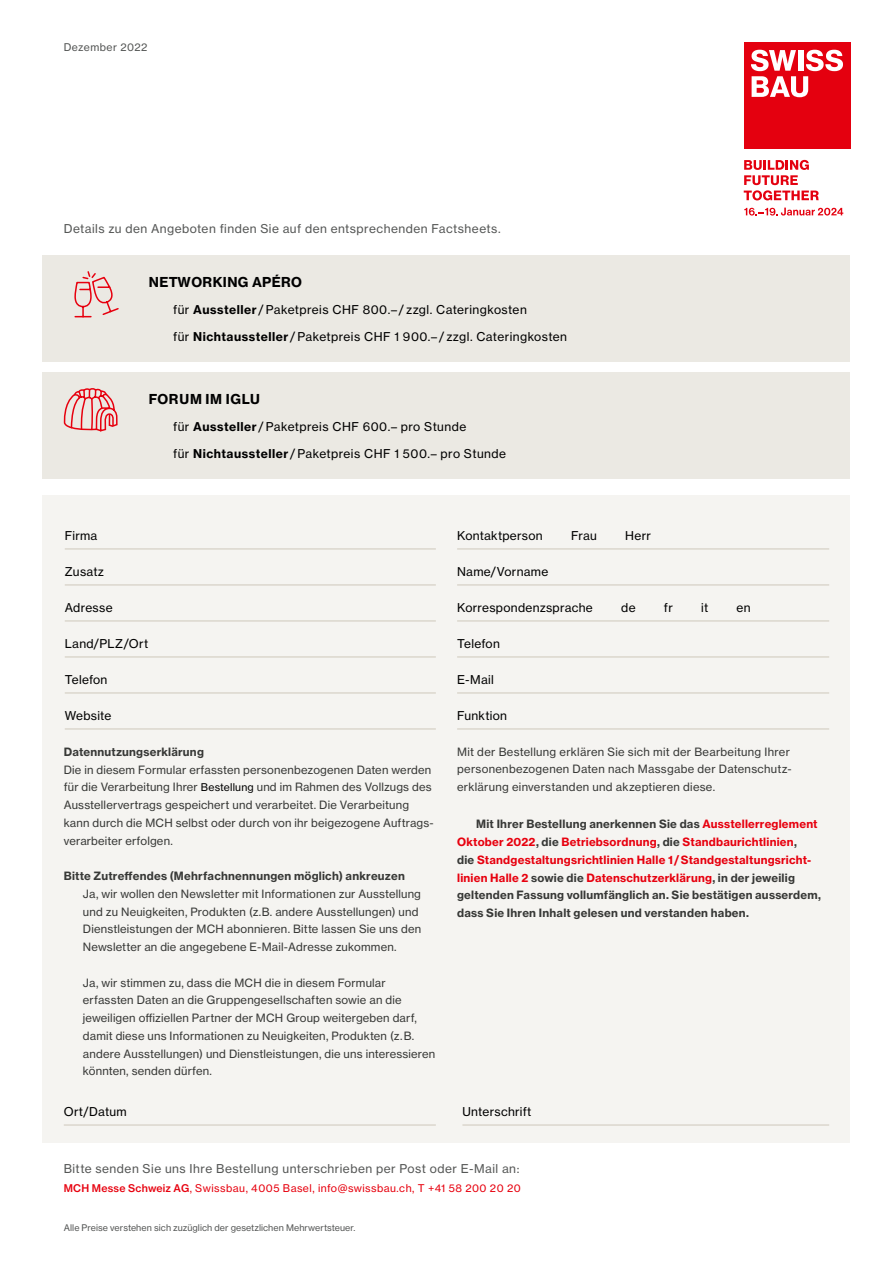
<style>
.page{position:relative;width:893px;height:1263px;background:#fff}
.page>*{position:absolute;margin:0;border:0;box-sizing:border-box;transform-origin:0 0}
.t1{font:13.5px "N Haas Grotesk TX Pro 75 Bd";letter-spacing:.03em;color:#000}
.t2{font:12px "N Haas Grotesk TX Pro 55 Rg";letter-spacing:.025em;color:#000}
.t3{font:12px "N Haas Grotesk TX Pro 55 Rg";letter-spacing:.04em;color:#555756}
.t4{font:11.25px/17.7px "N Haas Grotesk TX Pro 55 Rg";letter-spacing:.015em;color:#383937}
.t5{font:11.25px/17.7px "N Haas Grotesk TX Pro 75 Bd";letter-spacing:.02em;color:#383937}
.t6{font:10.5px "N Haas Grotesk TX Pro 55 Rg";letter-spacing:.045em;color:#e7000e}
.t7{font:10.5px "N Haas Grotesk TX Pro 55 Rg";letter-spacing:.045em;color:#555756}
.t8{font:9px "N Haas Grotesk TX Pro 55 Rg";letter-spacing:.005em;color:#555756}
.s1{font-family:"N Haas Grotesk TX Pro 75 Bd"}
.s2{font-size:10.5px;color:#000}
.s3{color:#e7000e}
.s4{font-family:"N Haas Grotesk TX Pro 65 Md"}
</style>
<div class="page">
<div style="left:43px;top:496px;width:807px;height:647px;background:#f5f4f1"></div>
<div style="left:744px;top:43px;width:106px;height:106px;background:#e4000f"></div>
<svg style="left:744px;top:160px;width:75px;height:40px"></svg>
<svg style="left:751px;top:50px;width:92px;height:47px"></svg>
<svg style="left:744px;top:208px;width:99px;height:8px"></svg>
<hr style="left:65px;top:549px;width:371px;height:1px;background:#cec8bb">
<hr style="left:65px;top:585px;width:371px;height:1px;background:#cec8bb">
<hr style="left:65px;top:621px;width:371px;height:1px;background:#cec8bb">
<hr style="left:65px;top:657px;width:371px;height:1px;background:#cec8bb">
<hr style="left:65px;top:693px;width:371px;height:1px;background:#cec8bb">
<hr style="left:65px;top:729px;width:371px;height:1px;background:#cec8bb">
<hr style="left:457px;top:549px;width:372px;height:1px;background:#cec8bb">
<hr style="left:457px;top:585px;width:372px;height:1px;background:#cec8bb">
<hr style="left:457px;top:621px;width:372px;height:1px;background:#cec8bb">
<hr style="left:457px;top:657px;width:372px;height:1px;background:#cec8bb">
<hr style="left:457px;top:693px;width:372px;height:1px;background:#cec8bb">
<hr style="left:457px;top:729px;width:372px;height:1px;background:#cec8bb">
<hr style="left:64px;top:1125px;width:372px;height:1px;background:#cec8bb">
<hr style="left:462px;top:1125px;width:367px;height:1px;background:#cec8bb">
<div style="left:43px;top:372px;width:807px;height:106px;background:#ebe9e3"></div>
<div style="left:43px;top:255px;width:807px;height:106px;background:#ebe9e3"></div>
<svg style="left:63px;top:271px;width:57px;height:161px"></svg>
<p class="t7" style="left:64px;top:40px;width:85px">Dezember 2022</p>
<p class="t3" style="left:64px;top:221px;width:438px">Details zu den Angeboten finden Sie auf den entsprechenden Factsheets.</p>
<p class="t1" style="left:149px;top:273px;width:154px">NETWORKING APÉRO</p>
<p class="t2" style="left:173px;top:302px;width:355px">für <span class="s1">Aussteller</span> / Paketpreis CHF 800.– / zzgl. Cateringkosten</p>
<p class="t2" style="left:173px;top:329px;width:395px">für <span class="s1">Nichtaussteller</span> / Paketpreis CHF 1 900.– / zzgl. Cateringkosten</p>
<p class="t1" style="left:149px;top:390px;width:112px">FORUM IM IGLU</p>
<p class="t2" style="left:173px;top:419px;width:295px">für <span class="s1">Aussteller</span> / Paketpreis CHF 600.– pro Stunde</p>
<p class="t2" style="left:173px;top:446px;width:335px">für <span class="s1">Nichtaussteller</span> / Paketpreis CHF 1 500.– pro Stunde</p>
<p class="t2" style="left:65px;top:528px;width:34px">Firma</p>
<p class="t2" style="left:65px;top:564px;width:41px">Zusatz</p>
<p class="t2" style="left:65px;top:600px;width:49px">Adresse</p>
<p class="t2" style="left:65px;top:636px;width:85px">Land/PLZ/Ort</p>
<p class="t2" style="left:65px;top:672px;width:44px">Telefon</p>
<p class="t2" style="left:65px;top:708px;width:48px">Website</p>
<p class="t5" style="left:64px;top:743px;width:142px">Datennutzungserklärung</p>
<p class="t4" style="left:64px;top:760px;width:372px">Die in diesem Formular erfassten personenbezogenen Daten werden für die Verarbeitung Ihrer <span class="s2">Bestellung</span> und im Rahmen des Vollzugs des Ausstellervertrags gespeichert und verarbeitet. Die Verarbeitung kann durch die MCH selbst oder durch von ihr beigezogene Auftrags&shy;verarbeiter erfolgen.</p>
<p class="t5" style="left:64px;top:867px;width:343px">Bitte Zutreffendes (Mehrfachnennungen möglich) ankreuzen</p>
<p class="t4" style="left:83px;top:885px;width:340px">Ja, wir wollen den Newsletter mit Informationen zur Ausstellung und zu Neuigkeiten, Produkten (z.B. andere Ausstellungen) und Dienstleistungen der MCH abonnieren. Bitte lassen Sie uns den Newsletter an die angegebene E-Mail-Adresse zukommen.</p>
<p class="t4" style="left:83px;top:973px;width:354px">Ja, wir stimmen zu, dass die MCH die in diesem Formular erfassten Daten an die Gruppengesellschaften sowie an die jeweiligen offiziellen Partner der MCH Group weitergeben darf, damit diese uns Informationen zu Neuigkeiten, Produkten (z. B. andere Ausstellungen) und Dienstleistungen, die uns interessieren könnten, senden dürfen.</p>
<p class="t2" style="left:457px;top:528px;width:87px">Kontaktperson</p>
<p class="t2" style="left:571px;top:528px;width:27px">Frau</p>
<p class="t2" style="left:625px;top:528px;width:27px">Herr</p>
<p class="t2" style="left:457px;top:564px;width:93px">Name/Vorname</p>
<p class="t2" style="left:457px;top:600px;width:137px">Korrespondenzsprache</p>
<p class="t2" style="left:621px;top:600px;width:16px">de</p>
<p class="t2" style="left:664px;top:600px;width:10px">fr</p>
<p class="t2" style="left:701px;top:600px;width:9px">it</p>
<p class="t2" style="left:737px;top:600px;width:16px">en</p>
<p class="t2" style="left:457px;top:636px;width:44px">Telefon</p>
<p class="t2" style="left:457px;top:672px;width:38px">E-Mail</p>
<p class="t2" style="left:457px;top:708px;width:51px">Funktion</p>
<p class="t4" style="left:457px;top:743px;width:335px;text-align:justify">Mit der Bestellung erklären Sie sich mit der Bearbeitung Ihrer personenbezogenen Daten nach Massgabe der Datenschutz&shy;erklärung einverstanden und akzeptieren diese.</p>
<p class="t5" style="left:457px;top:815px;width:365px;text-indent:19px">Mit Ihrer Bestellung anerkennen Sie das <span class="s3">Ausstellerreglement Oktober 2022</span>, die <span class="s3">Betriebsordnung</span>, die <span class="s3">Standbaurichtlinien</span>,<br>die <span class="s3">Standgestaltungsrichtlinien Halle 1 / Standgestaltungsricht&shy;linien Halle 2</span> sowie die <span class="s3">Datenschutzerklärung</span>, in der jeweilig geltenden Fassung vollumfänglich an. Sie bestätigen ausserdem, dass Sie Ihren Inhalt gelesen und verstanden haben.</p>
<p class="t2" style="left:64px;top:1104px;width:64px">Ort/Datum</p>
<p class="t2" style="left:462px;top:1104px;width:71px">Unterschrift</p>
<p class="t3" style="left:64px;top:1161px;width:457px">Bitte senden Sie uns Ihre Bestellung unterschrieben per Post oder E-Mail an:</p>
<p class="t6" style="left:64px;top:1182px;width:458px"><span class="s4">MCH Messe Schweiz AG</span>, Swissbau, 4005 Basel, info@swissbau.ch, T +41 58 200 20 20</p>
<p class="t8" style="left:64px;top:1222px;width:293px">Alle Preise verstehen sich zuzüglich der gesetzlichen Mehrwertsteuer.</p>
</div>
